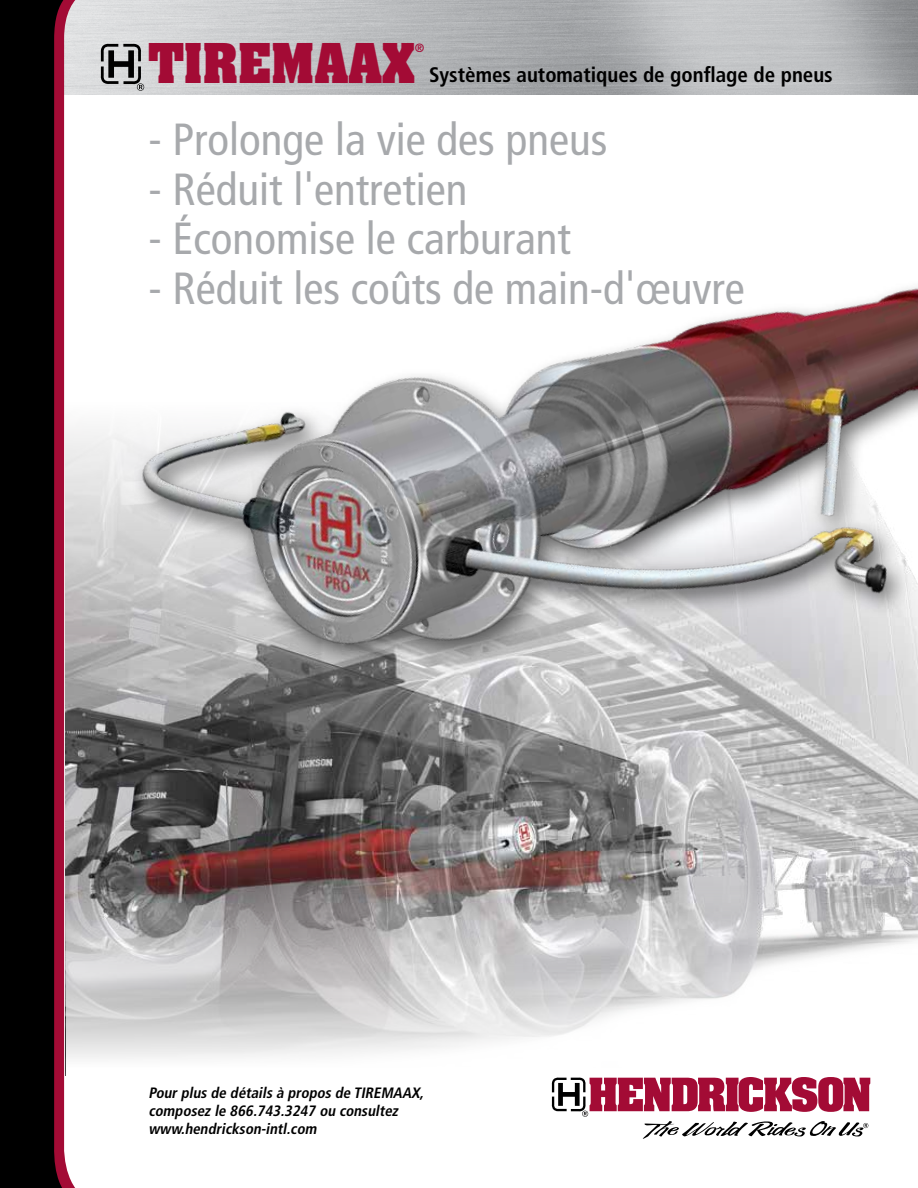
<style>
.page{position:relative;width:918px;height:1188px;background:#fff}
.page>*{position:absolute;margin:0;border:0;box-sizing:border-box;transform-origin:0 0}
.t1{font:700 46.65px "Aachen Std";color:#a30b35}
.t2{font:condensed 45px "Frutiger LT Std";color:#a7a9ac}
.t3{font:700 condensed 21px "Frutiger LT Std";color:#000}
.t4{font:italic 700 condensed 15px/18px "Frutiger LT Std";color:#000}
.t5{font:700 condensed 12px "Frutiger LT Std";color:#a30b35}
</style>
<div class="page">
<img style="left:102px;top:429px;width:816px;height:444px">
<svg style="left:102px;top:873px;width:816px;height:214px"></svg>
<svg style="left:552px;top:1077px;width:318px;height:62px"></svg>
<svg style="left:93px;top:0;width:9px;height:1059px"></svg>
<svg style="left:0;top:0;width:93px;height:1188px;fill:#000"></svg>
<svg style="left:101px;top:44px;width:43px;height:47px"></svg>
<img style="left:104px;top:287px;width:814px;height:538px">
<h1 class="t1" style="left:148px;top:30px;width:268px">TIREMAAX</h1>
<p class="t5" style="left:415px;top:40px;width:11px">®</p>
<h3 class="t3" style="left:429px;top:62px;width:405px">Systèmes automatiques de gonflage de pneus</h3>
<h2 class="t2" style="left:148px;top:113px;width:460px">- Prolonge la vie des pneus</h2>
<h2 class="t2" style="left:148px;top:163px;width:320px">- Réduit l'entretien</h2>
<h2 class="t2" style="left:148px;top:212px;width:424px">- Économise le carburant</h2>
<h2 class="t2" style="left:148px;top:262px;width:598px">- Réduit les coûts de main-d'œuvre</h2>
<p class="t4" style="left:148px;top:1084px;width:280px">Pourplus de détails à propos de TIREMAAX, composez le 866.743.3247 ou consultez www.hendrickson-intl.com</p>
</div>
